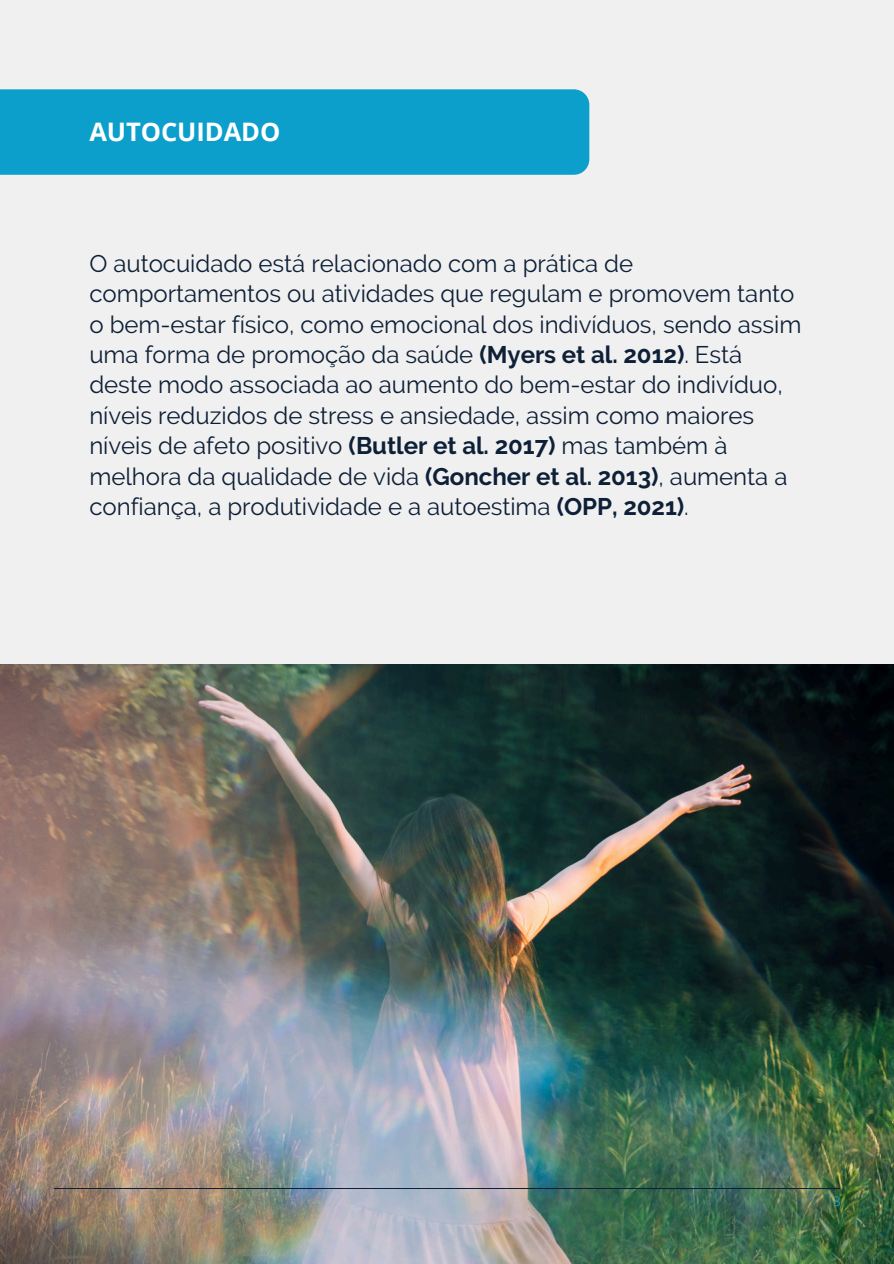
<style>
.page{position:relative;width:894px;height:1264px;background:#fff}
.page>*{position:absolute;margin:0;border:0;box-sizing:border-box;transform-origin:0 0}
.t1{font:700 25.5px "Open Sans";color:#fff}
.t2{font:24px/30.3px "Raleway";color:#0e2037}
.t3{font:13.5px "Open Sans";color:#0d9fcb}
.s1{font-weight:700}
</style>
<div class="page">
<div style="left:0;top:0;width:893px;height:1263px;background:#f0f0f0"></div>
<img style="left:0;top:664px;width:893px;height:599px">
<hr style="left:54px;top:1187px;width:785px;height:1px;background:#0e2037">
<div style="left:0;top:89px;width:589px;height:86px;background:#0d9fcb"></div>
<p class="t1" style="left:89px;top:114px;width:192px">AUTOCUIDADO</p>
<p class="t2" style="left:89px;top:248px;width:713px">O autocuidado está relacionado com a prática de comportamentos ou atividades que regulam e promovem tanto o bem-estar físico, como emocional dos indivíduos, sendo assim uma forma de promoção da saúde <span class="s1">(Myers et al. 2012)</span>. Está deste modo associada ao aumento do bem-estar do indivíduo, níveis reduzidos de stress e ansiedade, assim como maiores níveis de afeto positivo <span class="s1">(Butler et al. 2017)</span> mas também à melhora da qualidade de vida <span class="s1">(Goncher et al. 2013)</span>, aumenta a confiança, a produtividade e a autoestima <span class="s1">(OPP, 2021)</span>.</p>
<p class="t3" style="left:832px;top:1191px;width:9px">3</p>
</div>
